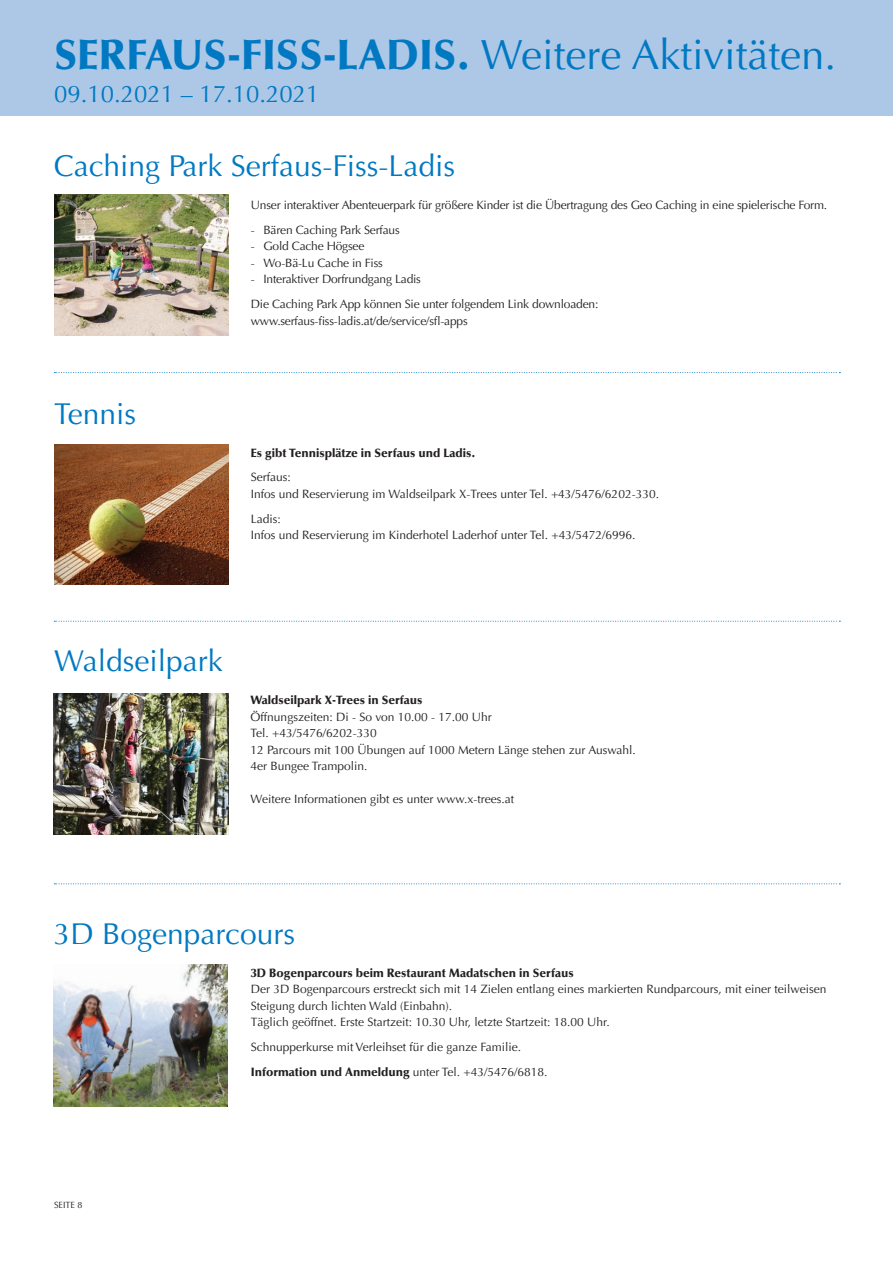
<style>
.page{position:relative;width:893px;height:1263px;background:#fff}
.page>*{position:absolute;margin:0;border:0;box-sizing:border-box;transform-origin:0 0}
.t1{font:900 42px "Optima LT";color:#0079c2}
.t2{font:30px "Optima LT";color:#0079c2}
.t3{font:24px "Optima LT";color:#0079c2}
.t4{font:12px/16.5px "Optima LT";color:#231f20}
.t5{font:900 12px "Optima LT";color:#231f20}
.t6{font:9px "Optima LT";color:#231f20}
.s1{font-weight:400}
.s2{font-weight:900}
</style>
<div class="page">
<div style="left:0;top:0;width:893px;height:115px;background:#adc7e7"></div>
<svg style="left:54px;top:883px;width:786px;height:1px"></svg>
<svg style="left:54px;top:621px;width:786px;height:1px"></svg>
<svg style="left:54px;top:372px;width:786px;height:1px"></svg>
<img style="left:54px;top:694px;width:174px;height:140px">
<img style="left:54px;top:194px;width:174px;height:141px">
<img style="left:54px;top:444px;width:174px;height:141px">
<img style="left:54px;top:964px;width:174px;height:143px">
<h1 class="t1" style="left:54px;top:30px;width:784px">SERFAUS-FISS-LADIS. <span class="s1">Weitere Aktivitäten.</span></h1>
<h3 class="t3" style="left:54px;top:80px;width:267px">09.10.2021 – 17.10.2021</h3>
<h2 class="t2" style="left:54px;top:149px;width:403px">Caching Park Serfaus-Fiss-Ladis</h2>
<p class="t4" style="left:251px;top:197px;width:578px">Unser interaktiver Abenteuerpark für größere Kinder ist die Übertragung des Geo Caching in eine spielerische Form.</p>
<p class="t4" style="left:251px;top:222px;width:150px">- Bären Caching Park Serfaus</p>
<p class="t4" style="left:251px;top:238px;width:115px">- Gold Cache Högsee</p>
<p class="t4" style="left:251px;top:255px;width:134px">- Wo-Bä-Lu Cache in Fiss</p>
<p class="t4" style="left:251px;top:267px;width:349px;line-height:24.8px">- Interaktiver Dorfrundgang Ladis<br>Die Caching Park App können Sie unter folgendem Link downloaden:</p>
<p class="t4" style="left:251px;top:313px;width:218px">www.serfaus-fiss-ladis.at/de/service/sfl-apps</p>
<h2 class="t2" style="left:54px;top:396px;width:84px">Tennis</h2>
<p class="t5" style="left:251px;top:446px;width:226px">Es gibt Tennisplätze in Serfaus und Ladis.</p>
<p class="t4" style="left:251px;top:469px;width:410px">Serfaus:<br>Infos und Reservierung im Waldseilpark X-Trees unter Tel. +43/5476/6202-330.</p>
<p class="t4" style="left:251px;top:511px;width:386px">Ladis:<br>Infos und Reservierung im Kinderhotel Laderhof unter Tel. +43/5472/6996.</p>
<h2 class="t2" style="left:54px;top:644px;width:170px">Waldseilpark</h2>
<p class="t5" style="left:251px;top:693px;width:173px">Waldseilpark X-Trees in Serfaus</p>
<p class="t4" style="left:251px;top:709px;width:387px">Öffnungszeiten: Di - So von 10.00 - 17.00 Uhr<br>Tel. +43/5476/6202-330<br>12 Parcours mit 100 Übungen auf 1000 Metern Länge stehen zur Auswahl.<br>4er Bungee Trampolin.</p>
<p class="t4" style="left:251px;top:791px;width:265px">Weitere Informationen gibt es unter www.x-trees.at</p>
<h2 class="t2" style="left:54px;top:916px;width:243px">3D Bogenparcours</h2>
<p class="t6" style="left:54px;top:1199px;width:30px">SEITE 8</p>
<p class="t5" style="left:251px;top:965px;width:324px">3D Bogenparcours beim Restaurant Madatschen in Serfaus</p>
<p class="t4" style="left:251px;top:981px;width:577px">Der 3D Bogenparcours erstreckt sich mit 14 Zielen entlang eines markierten Rundparcours, mit einer teilweisen<br>Steigung durch lichten Wald (Einbahn).<br>Täglich geöffnet. Erste Startzeit: 10.30 Uhr, letzte Startzeit: 18.00 Uhr.</p>
<p class="t4" style="left:251px;top:1034px;width:298px;line-height:24.8px">Schnupperkurse mit Verleihset für die ganze Familie.<br><span class="s2">Information und Anmeldung</span> unter Tel. +43/5476/6818.</p>
</div>
